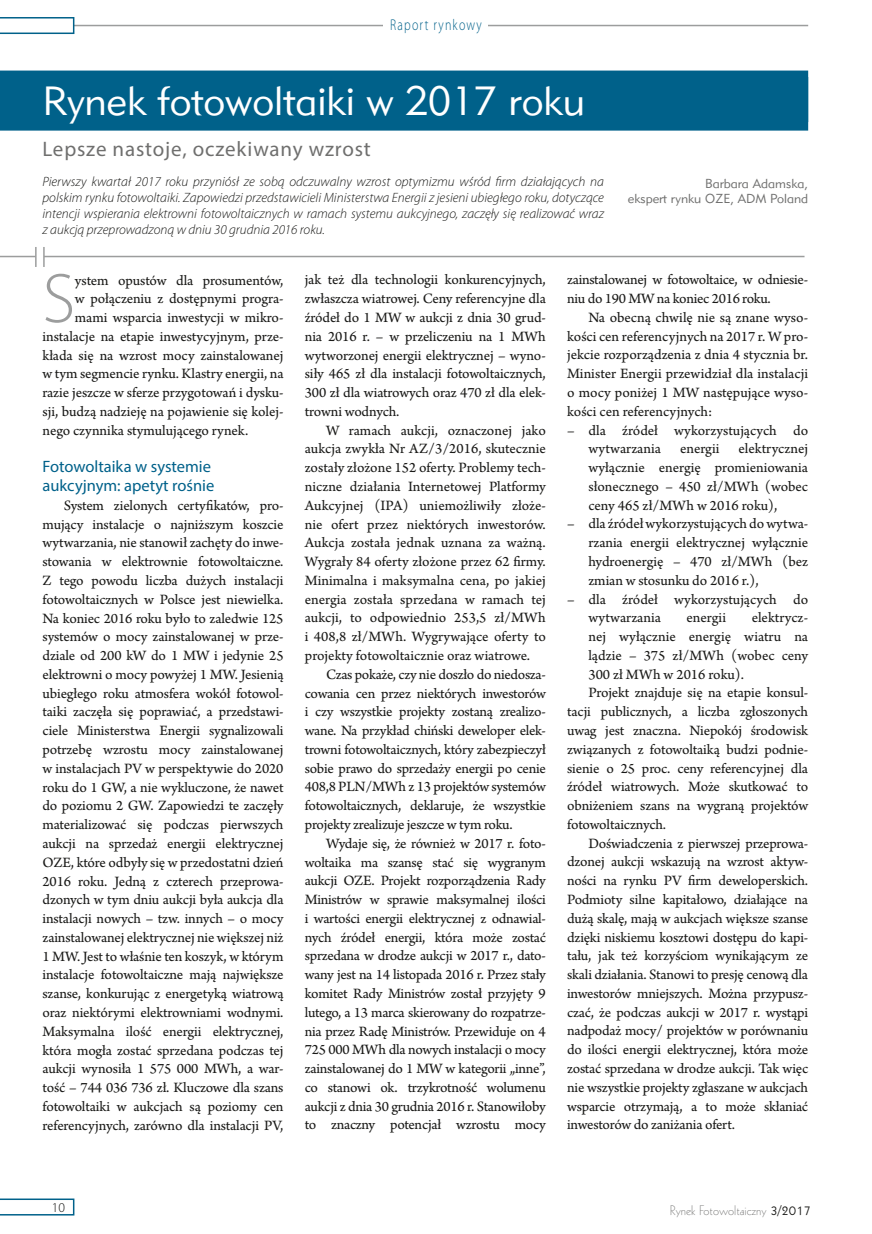
<style>
.page{position:relative;width:872px;height:1234px;background:#fff}
.page>*{position:absolute;margin:0;border:0;box-sizing:border-box;transform-origin:0 0}
.t1{font:300 70.65px "Myriad Pro";color:#9c9d9d}
.t2{font:37.5px "Geometr 415 Lt PL";color:#fff}
.t3{font:21px "Myriad Pro";letter-spacing:.04em;color:#6f6f6e}
.t4{font:16.5px/18.8px "Myriad Pro";color:#00618a}
.t5{font:300 15.6px "Myriad Pro";letter-spacing:.1em;color:#00618a;scale:.77 1}
.t6{font:15px/18.8px "Arno Pro Sm Text";letter-spacing:-.01em;color:#1a1a18;text-align:justify}
.t7{font:italic 300 13.5px/16.2px "Myriad Pro";color:#1a1a18;text-align:justify}
.t8{font:300 13.5px "Myriad Pro";color:#1a1a18}
.t9{font:12px/14.4px "Geometr 415 Lt PL";color:#6f6f6e;text-align:right}
.t10{font:12px "Geometr 231 Lt PL";color:#6f6f6e}
.s1{font-family:"Geometr 231 PL";color:#1a1a18}
</style>
<div class="page">
<svg style="left:0;top:1198px;width:74px;height:17px"></svg>
<hr style="left:0;top:25px;width:808px;height:1px;background:#9c9d9d">
<svg style="left:0;top:17px;width:74px;height:17px"></svg>
<div style="left:384px;top:17px;width:104px;height:17px;background:#fff"></div>
<div style="left:0;top:71px;width:808px;height:60px;background:#00618a"></div>
<hr style="left:44px;top:256px;width:760px;height:1px;background:#9c9d9d">
<hr style="left:35px;top:247px;width:2px;height:20px;background:#9c9d9d">
<hr style="left:43px;top:247px;width:2px;height:20px;background:#9c9d9d">
<hr style="left:0;top:256px;width:36px;height:1px;background:#9c9d9d">
<p class="t5" style="left:390px;top:16px;width:121px">Raport rynkowy</p>
<h2 class="t2" style="left:43px;top:76px;width:544px">Rynek fotowoltaiki w 2017 roku</h2>
<h3 class="t3" style="left:43px;top:136px;width:330px">Lepsze nastoje, oczekiwany wzrost</h3>
<p class="t7" style="left:43px;top:173px;width:563px">Pierwszy kwartał 2017 roku przyniósł ze sobą odczuwalny wzrost optymizmu wśród firm działających na polskim rynku fotowoltaiki. Zapowiedzi przedstawicieli Ministerstwa Energii zjesieni ubiegłego roku, dotyczące intencji wspierania elektrowni fotowoltaicznych w ramach systemu aukcyjnego, zaczęły się realizować wraz z aukcją przeprowadzoną w dniu 30 grudnia 2016 roku.</p>
<p class="t9" style="left:628px;top:176px;width:182px">Barbara Adamska,<br>ekspert rynku OZE, ADM Poland</p>
<h1 class="t1" style="left:43px;top:259px;width:34px">S</h1>
<p class="t6" style="left:75px;top:271px;width:210px">ystem opustów dla prosumentów,</p>
<p class="t6" style="left:75px;top:290px;width:210px">w połączeniu z dostępnymi progra-</p>
<p class="t6" style="left:75px;top:309px;width:210px">mami wsparcia inwestycji w mikro-</p>
<p class="t6" style="left:43px;top:327px;width:242px">instalacje na etapie inwestycyjnym, prze-</p>
<p class="t6" style="left:43px;top:346px;width:242px">kłada się na wzrost mocy zainstalowanej</p>
<p class="t6" style="left:43px;top:365px;width:242px">w tym segmencie rynku. Klastry energii, na</p>
<p class="t6" style="left:43px;top:384px;width:242px">razie jeszcze w sferze przygotowań i dysku-</p>
<p class="t6" style="left:43px;top:403px;width:242px">sji, budzą nadzieję na pojawienie się kolej-</p>
<p class="t6" style="left:43px;top:421px;width:207px">nego czynnika stymulującego rynek.</p>
<p class="t4" style="left:43px;top:457px;width:173px">Fotowoltaika w systemie aukcyjnym: apetyt rośnie</p>
<p class="t6" style="left:43px;top:496px;width:242px;text-indent:21px">System zielonych certyfikatów, pro&shy;mujący instalacje o najniższym koszcie wytwarzania, nie stanowił zachęty do inwe&shy;stowania w elektrownie fotowoltaiczne.<br>Z tego powodu liczba dużych instalacji fotowoltaicznych w Polsce jest niewielka.<br>Na koniec 2016 roku było to zaledwie 125 systemów o mocy zainstalowanej w prze&shy;dziale od 200 kW do 1 MW i jedynie 25 elektrowni o mocy powyżej 1 MW. Jesienią ubiegłego roku atmosfera wokół fotowol&shy;taiki zaczęła się poprawiać, a przedstawi&shy;ciele Ministerstwa Energii sygnalizowali potrzebę wzrostu mocy zainstalowanej w instalacjach PV w perspektywie do 2020 roku do 1 GW, a nie wykluczone, że nawet do poziomu 2 GW. Zapowiedzi te zaczęły materializować się podczas pierwszych aukcji na sprzedaż energii elektrycznej OZE, które odbyły się w przedostatni dzień 2016 roku. Jedną z czterech przeprowa&shy;dzonych w tym dniu aukcji była aukcja dla instalacji nowych – tzw. innych – o mocy zainstalowanej elektrycznej nie większej niż 1 MW. Jest to właśnie ten koszyk, w którym instalacje fotowoltaiczne mają największe szanse, konkurując z energetyką wiatrową oraz niektórymi elektrowniami wodnymi.<br>Maksymalna ilość energii elektrycznej, która mogła zostać sprzedana podczas tej aukcji wynosiła 1 575 000 MWh, a war&shy;tość – 744 036 736 zł. Kluczowe dla szans fotowoltaiki w aukcjach są poziomy cen referencyjnych, zarówno dla instalacji PV,</p>
<p class="t6" style="left:305px;top:271px;width:242px">jak też dla technologii konkurencyjnych, zwłaszcza wiatrowej. Ceny referencyjne dla źródeł do 1 MW w aukcji z dnia 30 grud&shy;nia 2016 r. – w przeliczeniu na 1 MWh wytworzonej energii elektrycznej – wyno&shy;siły 465 zł dla instalacji fotowoltaicznych, 300 zł dla wiatrowych oraz 470 zł dla elek&shy;trowni wodnych.</p>
<p class="t6" style="left:305px;top:421px;width:242px;text-indent:21px">W ramach aukcji, oznaczonej jako aukcja zwykła Nr AZ/3/2016, skutecznie zostały złożone 152 oferty. Problemy tech&shy;niczne działania Internetowej Platformy Aukcyjnej (IPA) uniemożliwiły złoże&shy;nie ofert przez niektórych inwestorów.<br>Aukcja została jednak uznana za ważną.<br>Wygrały 84 oferty złożone przez 62 firmy.<br>Minimalna i maksymalna cena, po jakiej energia została sprzedana w ramach tej aukcji, to odpowiednio 253,5 zł/MWh i 408,8 zł/MWh. Wygrywające oferty to projekty fotowoltaicznie oraz wiatrowe.</p>
<p class="t6" style="left:305px;top:665px;width:242px;text-indent:21px">Czas pokaże, czy nie doszło do niedosza&shy;cowania cen przez niektórych inwestorów i czy wszystkie projekty zostaną zrealizo&shy;wane. Na przykład chiński deweloper elek&shy;trowni fotowoltaicznych, który zabezpieczył sobie prawo do sprzedaży energii po cenie 408,8 PLN/MWh z 13 projektów systemów fotowoltaicznych, deklaruje, że wszystkie projekty zrealizuje jeszcze w tym roku.</p>
<p class="t6" style="left:305px;top:834px;width:242px;text-indent:21px">Wydaje się, że również w 2017 r. foto&shy;woltaika ma szansę stać się wygranym aukcji OZE. Projekt rozporządzenia Rady Ministrów w sprawie maksymalnej ilości i wartości energii elektrycznej z odnawial&shy;nych źródeł energii, która może zostać sprzedana w drodze aukcji w 2017 r., dato&shy;wany jest na 14 listopada 2016 r. Przez stały komitet Rady Ministrów został przyjęty 9 lutego, a 13 marca skierowany do rozpatrze&shy;nia przez Radę Ministrów. Przewiduje on 4<br>725 000 MWh dla nowych instalacji o mocy zainstalowanej do 1 MW w kategorii „inne”, co stanowi ok. trzykrotność wolumenu aukcji z dnia 30 grudnia 2016 r. Stanowiłoby to znaczny potencjał wzrostu mocy</p>
<p class="t6" style="left:567px;top:271px;width:242px">zainstalowanej w fotowoltaice, w odniesie&shy;niu do 190 MW na koniec 2016 roku.</p>
<p class="t6" style="left:567px;top:308px;width:242px;text-indent:21px">Na obecną chwilę nie są znane wyso&shy;kości cen referencyjnych na 2017 r. W pro&shy;jekcie rozporządzenia z dnia 4 stycznia br.<br>Minister Energii przewidział dla instalacji o mocy poniżej 1 MW następujące wyso&shy;kości cen referencyjnych:</p>
<p class="t6" style="left:588px;top:421px;width:221px;text-indent:-21px">– dla źródeł wykorzystujących do wytwarzania</p>
<p class="t6" style="left:588px;top:440px;width:221px;text-indent:150px">elektrycznej wyłącznie energię promieniowania słonecznego – 450 zł/MWh (wobec ceny 465 zł/MWh w 2016 roku),</p>
<p class="t6" style="left:588px;top:515px;width:221px;text-indent:-21px">– dla źródeł wykorzystujących do wytwa&shy;rzania energii elektrycznej wyłącznie hydroenergię – 470 zł/MWh (bez zmian w stosunku do 2016 r.),</p>
<p class="t6" style="left:588px;top:590px;width:221px;text-indent:-21px">– dla źródeł wykorzystujących do wytwarzania</p>
<p class="t6" style="left:680px;top:440px;width:41px">energii</p>
<p class="t6" style="left:686px;top:609px;width:41px">energii</p>
<p class="t6" style="left:751px;top:609px;width:58px">elektrycz-</p>
<p class="t6" style="left:588px;top:627px;width:221px">nej wyłącznie energię wiatru na</p>
<p class="t6" style="left:588px;top:646px;width:221px">lądzie – 375 zł/MWh (wobec ceny</p>
<p class="t6" style="left:588px;top:665px;width:157px">300 zł MWh w 2016 roku).</p>
<p class="t6" style="left:588px;top:684px;width:221px">Projekt znajduje się na etapie konsul-</p>
<p class="t6" style="left:567px;top:702px;width:242px">tacji publicznych, a liczba zgłoszonych</p>
<p class="t6" style="left:567px;top:721px;width:242px">uwag jest znaczna. Niepokój środowisk</p>
<p class="t6" style="left:567px;top:740px;width:242px">związanych z fotowoltaiką budzi podnie-</p>
<p class="t6" style="left:567px;top:759px;width:242px">sienie o 25 proc. ceny referencyjnej dla</p>
<p class="t6" style="left:567px;top:778px;width:242px">źródeł wiatrowych. Może skutkować to</p>
<p class="t6" style="left:567px;top:796px;width:242px">obniżeniem szans na wygraną projektów</p>
<p class="t6" style="left:567px;top:815px;width:100px">fotowoltaicznych.</p>
<p class="t6" style="left:588px;top:834px;width:221px">Doświadczenia z pierwszej przeprowa-</p>
<p class="t6" style="left:567px;top:853px;width:242px">dzonej aukcji wskazują na wzrost aktyw-</p>
<p class="t6" style="left:567px;top:871px;width:242px">ności na rynku PV firm deweloperskich.</p>
<p class="t6" style="left:567px;top:890px;width:242px">Podmioty silne kapitałowo, działające na</p>
<p class="t6" style="left:567px;top:909px;width:242px">dużą skalę, mają w aukcjach większe szanse</p>
<p class="t6" style="left:567px;top:928px;width:242px">dzięki niskiemu kosztowi dostępu do kapi-</p>
<p class="t6" style="left:567px;top:946px;width:242px">tału, jak też korzyściom wynikającym ze</p>
<p class="t6" style="left:567px;top:965px;width:242px">skali działania. Stanowi to presję cenową dla</p>
<p class="t6" style="left:567px;top:984px;width:242px">inwestorów mniejszych. Można przypusz-</p>
<p class="t6" style="left:567px;top:1003px;width:242px">czać, że podczas aukcji w 2017 r. wystąpi</p>
<p class="t6" style="left:567px;top:1022px;width:242px">nadpodaż mocy/ projektów w porównaniu</p>
<p class="t6" style="left:567px;top:1040px;width:242px">do ilości energii elektrycznej, która może</p>
<p class="t6" style="left:567px;top:1059px;width:242px">zostać sprzedana w drodze aukcji. Tak więc</p>
<p class="t6" style="left:567px;top:1078px;width:242px">nie wszystkie projekty zgłaszane w aukcjach</p>
<p class="t6" style="left:567px;top:1097px;width:242px">wsparcie otrzymają, a to może skłaniać</p>
<p class="t6" style="left:567px;top:1115px;width:169px">inwestorów do zaniżania ofert.</p>
<p class="t8" style="left:52px;top:1199px;width:15px">10</p>
<p class="t10" style="left:670px;top:1201px;width:143px">Rynek Fotowoltaiczny <span class="s1">3/2017</span></p>
</div>
